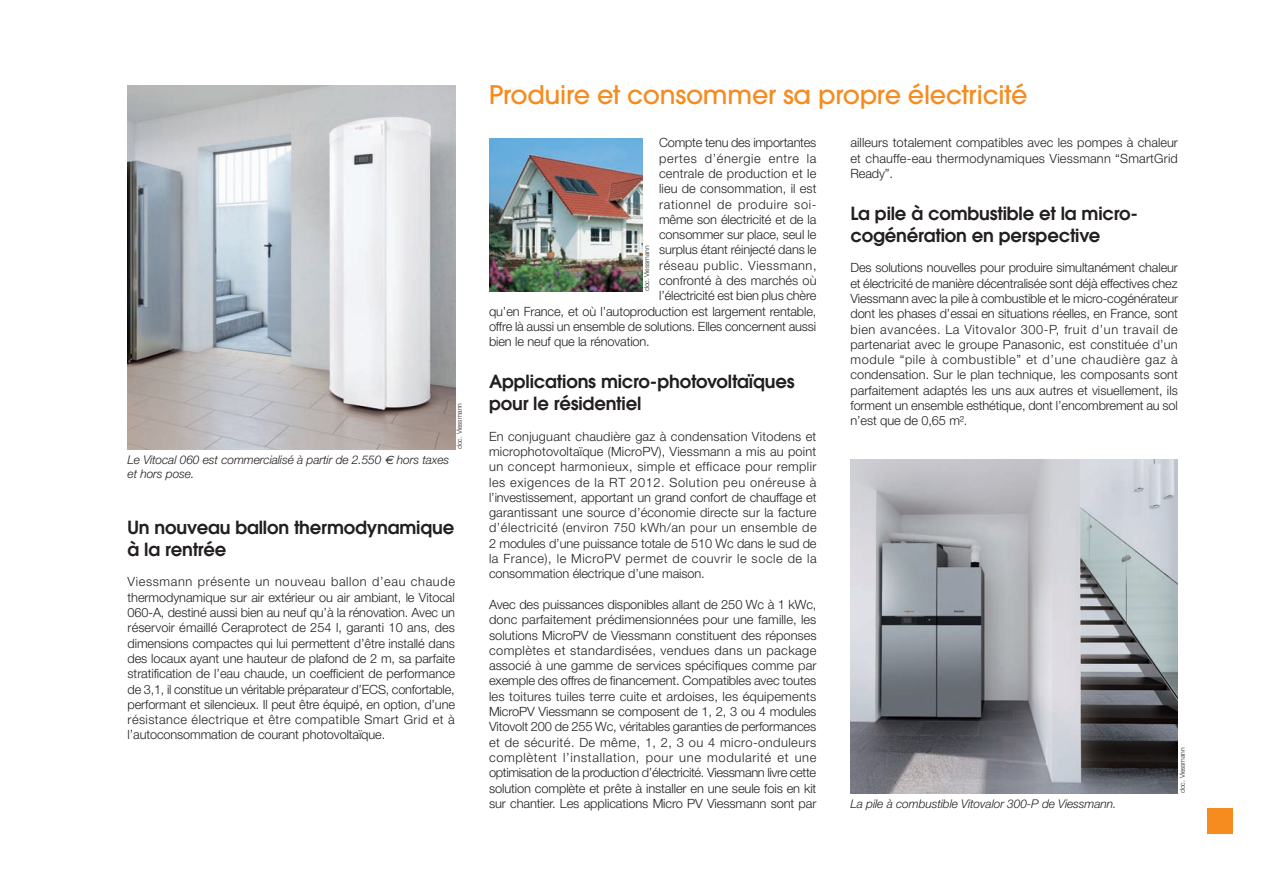
<style>
.page{position:relative;width:1263px;height:893px;background:#fff}
.page>*{position:absolute;margin:0;border:0;box-sizing:border-box;transform-origin:0 0}
.t1{font:500 25.5px "Avant Garde";letter-spacing:-.01em;color:#f68b1f}
.t2{font:600 18px/21.6px "Avant Garde";letter-spacing:-.01em;color:#231f20}
.t3{font:300 12.75px/15.3px "Helvetica Neue";letter-spacing:-.01em;color:#231f20;text-align:justify}
.t4{font:300 12.75px "Helvetica Neue";letter-spacing:.05em;color:#231f20}
.t5{font:300 12.75px "Helvetica Neue";letter-spacing:.015em;color:#231f20}
.t6{font:300 12.75px "Helvetica Neue";letter-spacing:.045em;color:#231f20}
.t7{font:italic 300 12px/14.4px "Helvetica Neue";letter-spacing:-.01em;color:#231f20}
.t8{font:300 6.75px "Helvetica Neue";letter-spacing:-.01em;color:#231f20}
.s1{font-family:"Euro Sans";font-weight:400}
</style>
<div class="page">
<div style="left:1208px;top:808px;width:25px;height:25px;background:#f68b1f"></div>
<img style="left:128px;top:85px;width:327px;height:364px">
<img style="left:850px;top:459px;width:328px;height:334px">
<img style="left:489px;top:138px;width:153px;height:153px">
<p class="t7" style="left:128px;top:454px;width:323px">Le Vitocal 060 est commercialisé à partir de 2.550 <span class="s1">€</span> hors taxes et hors pose.</p>
<p class="t8" style="left:457px;top:449px;width:47px;rotate:-90deg">doc. Viessmann</p>
<h2 class="t2" style="left:128px;top:518px;width:328px">Un nouveau ballon thermodynamique à la rentrée</h2>
<p class="t3" style="left:128px;top:575px;width:329px">Viessmann présente un nouveau ballon d’eau chaude thermodynamique sur air extérieur ou air ambiant, le Vitocal 060-A, destiné aussi bien au neuf qu’à la rénovation. Avec un réservoir émaillé Ceraprotect de 254 l, garanti 10 ans, des dimensions compactes qui lui permettent d’être installé dans des locaux ayant une hauteur de plafond de 2 m, sa parfaite stratification de l’eau chaude, un coefficient de performance de 3,1, il constitue un véritable préparateur d’ECS, confortable, performant et silencieux. Il peut être équipé, en option, d’une résistance électrique et être compatible Smart Grid et à l’autoconsommation de courant photovoltaïque.</p>
<h1 class="t1" style="left:489px;top:85px;width:540px">Produire et consommer sa propre électricité</h1>
<p class="t3" style="left:659px;top:136px;width:159px">Compte tenu des importantes</p>
<p class="t4" style="left:659px;top:153px;width:159px">pertes d’énergie entre la</p>
<p class="t5" style="left:659px;top:169px;width:159px">centrale de production et le</p>
<p class="t3" style="left:659px;top:182px;width:159px">lieu de consommation, il est</p>
<p class="t4" style="left:659px;top:199px;width:159px">rationnel de produire soi-</p>
<p class="t3" style="left:659px;top:213px;width:159px">même son électricité et de la</p>
<p class="t3" style="left:659px;top:228px;width:159px">consommer sur place, seul le</p>
<p class="t3" style="left:659px;top:243px;width:159px">surplus étant réinjecté dans le</p>
<p class="t6" style="left:659px;top:261px;width:159px">réseau public. Viessmann,</p>
<p class="t3" style="left:659px;top:274px;width:159px">confronté à des marchés où</p>
<p class="t3" style="left:659px;top:289px;width:159px">l’électricité est bien plus chère</p>
<p class="t3" style="left:489px;top:305px;width:329px">qu’en France, et où l’autoproduction est largement rentable,</p>
<p class="t3" style="left:489px;top:320px;width:329px">offre là aussi un ensemble de solutions. Elles concernent aussi</p>
<p class="t3" style="left:489px;top:335px;width:162px">bien le neuf que la rénovation.</p>
<h2 class="t2" style="left:489px;top:373px;width:307px">Applications micro-photovoltaïques pour le résidentiel</h2>
<p class="t3" style="left:489px;top:430px;width:329px">En conjuguant chaudière gaz à condensation Vitodens et microphotovoltaïque (MicroPV), Viessmann a mis au point un concept harmonieux, simple et efficace pour remplir les exigences de la RT 2012. Solution peu onéreuse à l’investissement, apportant un grand confort de chauffage et garantissant une source d’économie directe sur la facture d’électricité (environ 750 kWh/an pour un ensemble de 2 modules d’une puissance totale de 510 Wc dans le sud de la France), le MicroPV permet de couvrir le socle de la consommation électrique d’une maison.</p>
<p class="t3" style="left:489px;top:598px;width:329px">Avec des puissances disponibles allant de 250 Wc à 1 kWc, donc parfaitement prédimensionnées pour une famille, les solutions MicroPV de Viessmann constituent des réponses complètes et standardisées, vendues dans un package associé à une gamme de services spécifiques comme par exemple des offres de financement. Compatibles avec toutes les toitures tuiles terre cuite et ardoises, les équipements MicroPV Viessmann se composent de 1, 2, 3 ou 4 modules Vitovolt 200 de 255 Wc, véritables garanties de performances et de sécurité. De même, 1, 2, 3 ou 4 micro-onduleurs complètent l’installation, pour une modularité et une optimisation de la production d’électricité. Viessmann livre cette solution complète et prête à installer en une seule fois en kit sur chantier. Les applications Micro PV Viessmann sont par</p>
<p class="t8" style="left:644px;top:291px;width:47px;rotate:-90deg">doc. Viessmann</p>
<p class="t3" style="left:850px;top:136px;width:329px">ailleurs totalement compatibles avec les pompes à chaleur et chauffe-eau thermodynamiques Viessmann “SmartGrid Ready”.</p>
<h2 class="t2" style="left:850px;top:204px;width:289px">La pile à combustible et la micro&shy;cogénération en perspective</h2>
<p class="t3" style="left:850px;top:261px;width:329px">Des solutions nouvelles pour produire simultanément chaleur et électricité de manière décentralisée sont déjà effectives chez Viessmann avec la pile à combustible et le micro-cogénérateur dont les phases d’essai en situations réelles, en France, sont bien avancées. La Vitovalor 300-P, fruit d’un travail de partenariat avec le groupe Panasonic, est constituée d’un module “pile à combustible” et d’une chaudière gaz à condensation. Sur le plan technique, les composants sont parfaitement adaptés les uns aux autres et visuellement, ils forment un ensemble esthétique, dont l’encombrement au sol n’est que de 0,65 m².</p>
<p class="t7" style="left:850px;top:798px;width:268px">La pile à combustible Vitovalor 300-P de Viessmann.</p>
<p class="t8" style="left:1180px;top:793px;width:47px;rotate:-90deg">doc. Viessmann</p>
</div>
